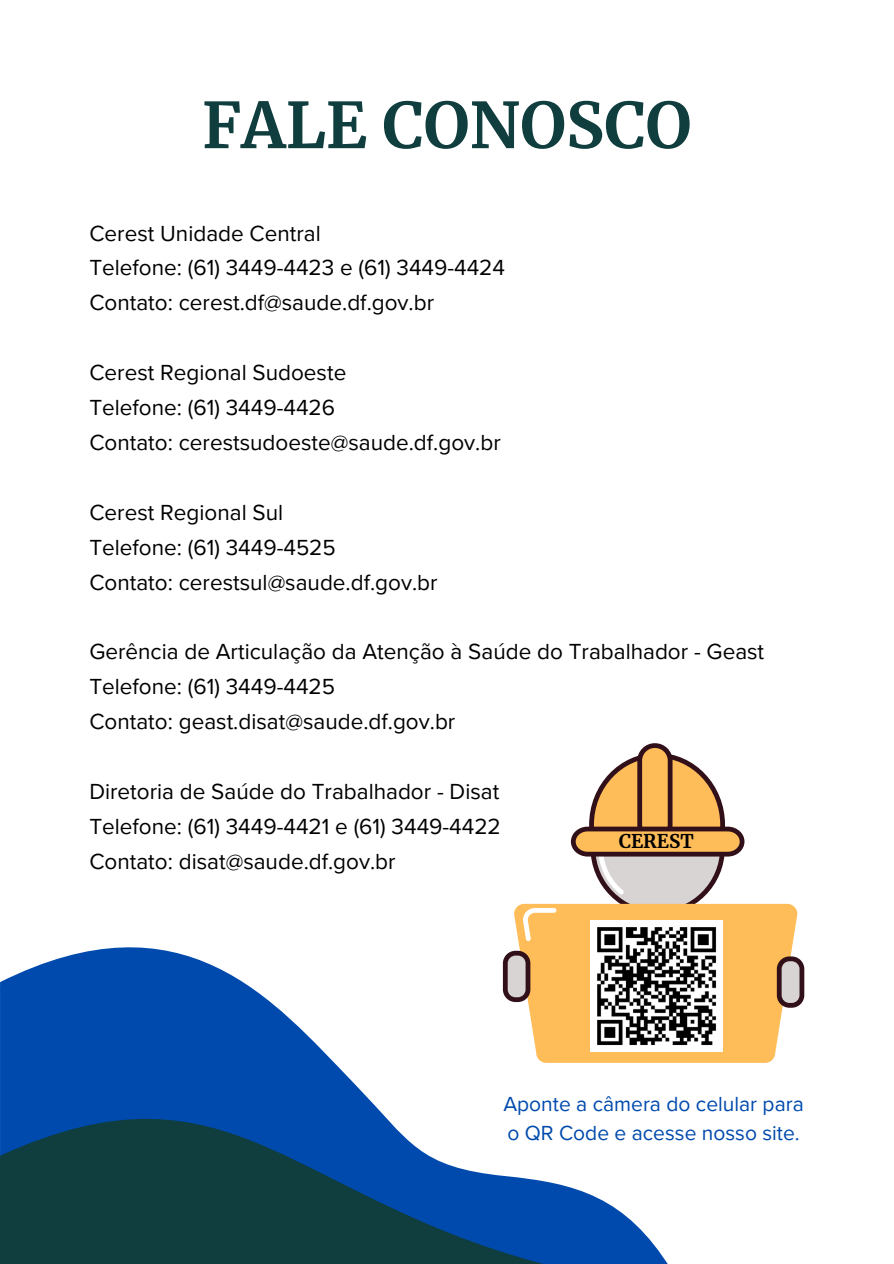
<style>
.page{position:relative;width:894px;height:1264px;background:#fff}
.page>*{position:absolute;margin:0;border:0;box-sizing:border-box;transform-origin:0 0}
.t1{font:700 63px "Merriweather";color:#103d3e}
.t2{font:22.5px/34.8px "Proxima Nova";color:#000}
.t3{font:21px/29.2px "Proxima Nova";color:#004aad}
.t4{font:700 18.75px "Merriweather";color:#000}
</style>
<div class="page">
<svg style="left:570px;top:743px;width:234px;height:319px"></svg>
<img style="left:670px;top:920px;width:52px;height:131px">
<svg style="left:0;top:890px;width:670px;height:373px"></svg>
<svg style="left:0;top:1047px;width:565px;height:216px"></svg>
<h1 class="t1" style="left:202px;top:86px;width:490px">FALE CONOSCO</h1>
<h2 class="t2" style="left:89px;top:216px;width:417px">Cerest Unidade Central<br>Telefone: (61) 3449-4423 e (61) 3449-4424<br>Contato: cerest.df@saude.df.gov.br</h2>
<h2 class="t2" style="left:89px;top:356px;width:413px">Cerest Regional Sudoeste<br>Telefone: (61) 3449-4426<br>Contato: cerestsudoeste@saude.df.gov.br</h2>
<h2 class="t2" style="left:89px;top:495px;width:349px">Cerest Regional Sul<br>Telefone: (61) 3449-4525<br>Contato: cerestsul@saude.df.gov.br</h2>
<h2 class="t2" style="left:89px;top:635px;width:676px">Gerência de Articulação da Atenção à Saúde do Trabalhador - Geast<br>Telefone: (61) 3449-4425<br>Contato: geast.disat@saude.df.gov.br</h2>
<h2 class="t2" style="left:89px;top:774px;width:413px;text-align:justify">Diretoria de Saúde do Trabalhador - Disat Telefone: (61) 3449-4421 e (61) 3449-4422<br>Contato: disat@saude.df.gov.br</h2>
<p class="t4" style="left:618px;top:829px;width:77px">CEREST</p>
<p class="t3" style="left:503px;top:1089px;width:302px">Aponte a câmera do celular para o QR Code e acesse nosso site.</p>
</div>
